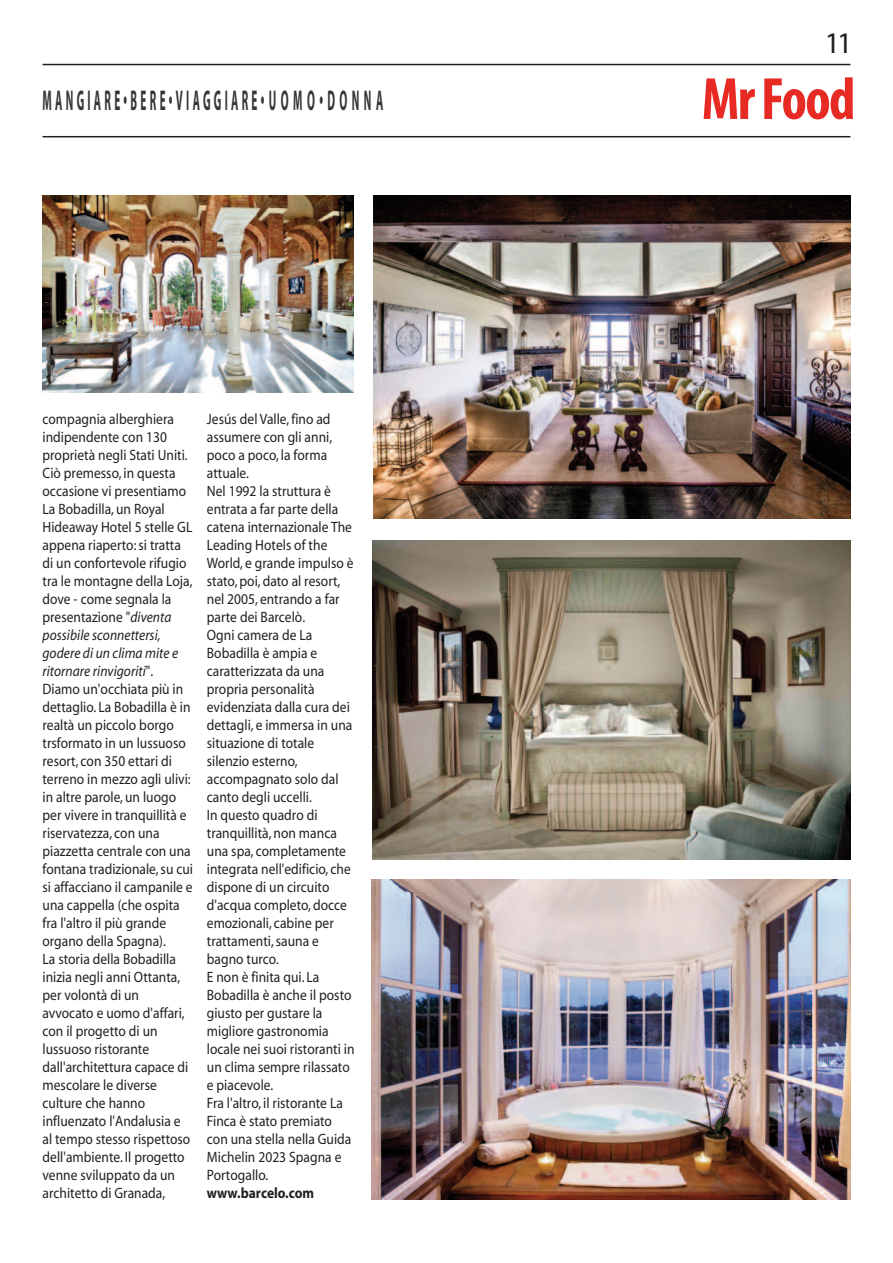
<style>
.page{position:relative;width:893px;height:1263px;background:#fff}
.page>*{position:absolute;margin:0;border:0;box-sizing:border-box;transform-origin:0 0}
.t1{font:60.15px "Myriad Cn Bold+HOWZRR";letter-spacing:-.03em;color:#e82a24}
.t2{font:30px "Myriad Roman+WTSYRZ";color:#231f20}
.t3{font:28.65px "Myriad Bold+KCREDJ";letter-spacing:.3em;color:#363636;scale:.39 1}
.t4{font:15px/18px "Myriad Roman+WTSYRZ";letter-spacing:.005em;color:#231f20;scale:.9 1}
.t5{font:15px/18px "Myriad Italic+UNZASP";letter-spacing:.005em;color:#231f20;scale:.9 1}
.t6{font:15px "Myriad Bold+LZUWEK";letter-spacing:.005em;color:#231f20;scale:.9 1}
.s1{font-family:"Myriad Italic+UNZASP"}
.s2{font-family:"Myriad Roman+WTSYRZ"}
</style>
<div class="page">
<hr style="left:43px;top:64px;width:807px;height:1px;background:#231f20">
<hr style="left:43px;top:136px;width:807px;height:1px;background:#231f20">
<img style="left:374px;top:196px;width:476px;height:323px">
<img style="left:373px;top:541px;width:477px;height:318px">
<img style="left:371px;top:880px;width:479px;height:319px">
<img style="left:43px;top:196px;width:310px;height:197px">
<h3 class="t3" style="left:43px;top:90px;width:875px">MANGIARE•BERE•VIAGGIARE•UOMO•DONNA</h3>
<p class="t4" style="left:43px;top:411px;width:168px">compagnia alberghiera indipendente con 130 proprietà negli Stati Uniti.<br>Ciò premesso, in questa occasione vi presentiamo<br>La Bobadilla, un Royal<br>Hideaway Hotel 5 stelle GL appena riaperto: si tratta di un confortevole rifugio tra le montagne della Loja, dove - come segnala la presentazione "<span class="s1">diventa</span></p>
<p class="t5" style="left:43px;top:627px;width:152px">possibile sconnettersi, godere di un clima mite e ritornare rinvigoriti<span class="s2">".</span></p>
<p class="t4" style="left:43px;top:681px;width:169px">Diamo un'occhiata più in dettaglio. La Bobadilla è in realtà un piccolo borgo trsformato in un lussuoso resort, con 350 ettari di terreno in mezzo agli ulivi: in altre parole, un luogo per vivere in tranquillità e riservatezza, con una piazzetta centrale con una fontana tradizionale, su cui si affacciano il campanile e una cappella (che ospita fra l'altro il più grande organo della Spagna).<br>La storia della Bobadilla inizia negli anni Ottanta, per volontà di un avvocato e uomo d'affari, con il progetto di un lussuoso ristorante dall'architettura capace di mescolare le diverse culture che hanno influenzato l'Andalusia e al tempo stesso rispettoso dell'ambiente. Il progetto venne sviluppato da un architetto di Granada,</p>
<p class="t4" style="left:207px;top:411px;width:166px">Jesús del Valle, fino ad assumere con gli anni, poco a poco, la forma attuale.<br>Nel 1992 la struttura è entrata a far parte della catena internazionale The<br>Leading Hotels of the<br>World, e grande impulso è stato, poi, dato al resort, nel 2005, entrando a far parte dei Barcelò.<br>Ogni camera de La<br>Bobadilla è ampia e caratterizzata da una propria personalità evidenziata dalla cura dei dettagli, e immersa in una situazione di totale silenzio esterno, accompagnato solo dal canto degli uccelli.<br>In questo quadro di tranquillità, non manca una spa, completamente integrata nell'edificio, che dispone di un circuito d'acqua completo, docce emozionali, cabine per trattamenti, sauna e bagno turco.<br>E non è finita qui. La<br>Bobadilla è anche il posto giusto per gustare la migliore gastronomia locale nei suoi ristoranti in un clima sempre rilassato e piacevole.<br>Fra l'altro, il ristorante La<br>Finca è stato premiato con una stella nella Guida<br>Michelin 2023 Spagna e<br>Portogallo.</p>
<p class="t6" style="left:207px;top:1187px;width:121px">www.barcelo.com</p>
<h2 class="t2" style="left:825px;top:31px;width:29px">11</h2>
<h1 class="t1" style="left:702px;top:78px;width:155px">Mr Food</h1>
</div>
